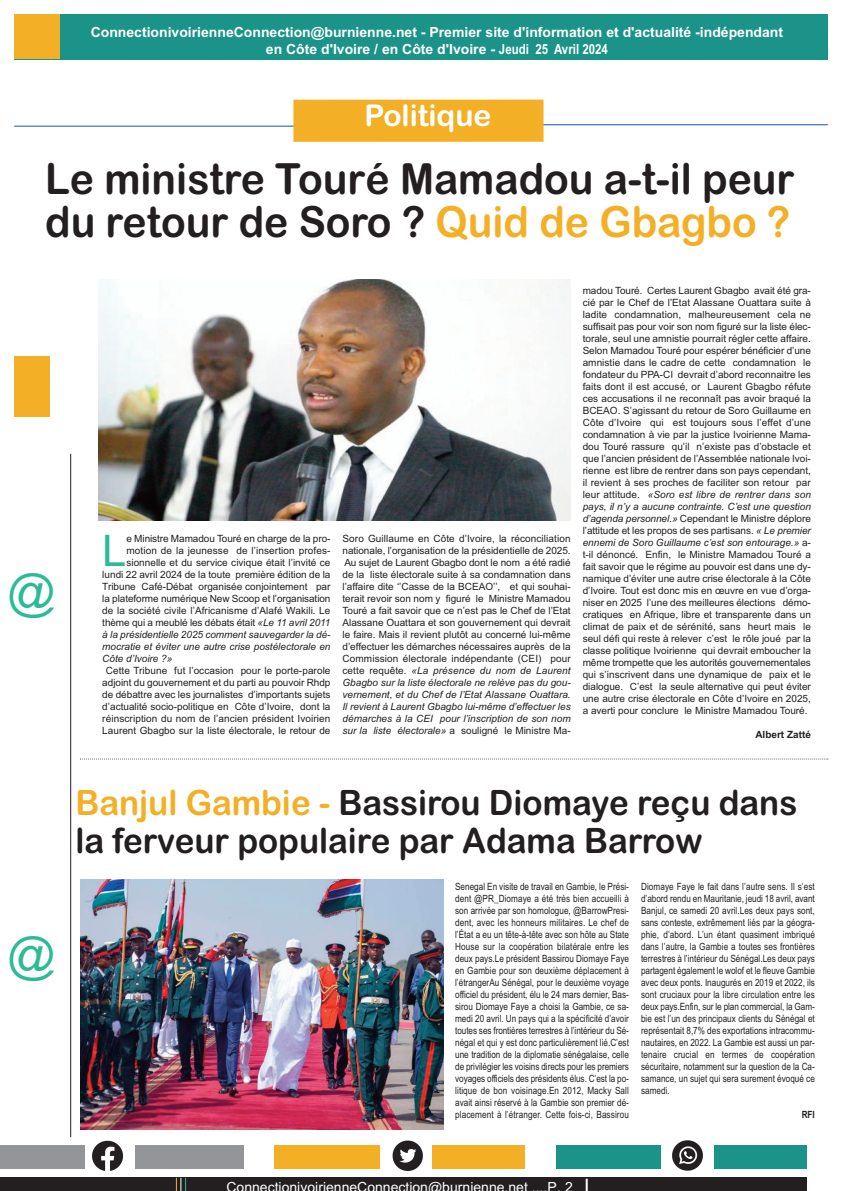
<style>
.page{position:relative;width:842px;height:1191px;background:#fff}
.page>*{position:absolute;margin:0;border:0;box-sizing:border-box;transform-origin:0 0}
.t1{font:48px "Arial";color:#2cbb96}
.t2{font:43.5px "Arial";color:#2cbb96}
.t3{font:43px/43px "Arial Rounded MT Bold";color:#231f20;scale:.95 1}
.t4{font:35px/38px "Arial Rounded MT Bold";color:#231f20;scale:.95 1}
.t5{font:30px "Arial Rounded MT Bold";color:#fff}
.t6{font:700 14px/16.8px "Arial";color:#fff;text-align:center}
.t7{font:14px "Arial";color:#fff}
.t8{font:10px/12px "Arial";color:#231f20;text-align:justify}
.t9{font:10px/12px "Arial Narrow";color:#231f20;text-align:justify}
.t10{font:italic 10px "Arial";color:#231f20}
.t11{font:700 10px "Arial";color:#231f20}
.t12{font:700 10px "Arial Narrow";color:#231f20}
.s1{font-family:"Arial Narrow"}
.s2{color:#f3b027}
.s3{font-style:italic}
</style>
<div class="page">
<div style="left:14px;top:14px;width:814px;height:46px;background:#1b9388"></div>
<div style="left:14px;top:14px;width:46px;height:45px;background:#f3b027"></div>
<hr style="left:14px;top:126px;width:360px;height:1px;background:#0a58a8">
<hr style="left:408px;top:124px;width:420px;height:1px;background:#0a58a8">
<hr style="left:70px;top:454px;width:1px;height:683px;background:#231f20">
<div style="left:0;top:1145px;width:244px;height:24px;background:#939598"></div>
<div style="left:274px;top:1145px;width:251px;height:24px;background:#f3b027"></div>
<div style="left:556px;top:1145px;width:250px;height:24px;background:#1b9388"></div>
<div style="left:0;top:1177px;width:806px;height:14px;background:#231f20"></div>
<img style="left:86px;top:1140px;width:48px;height:31px">
<img style="left:380px;top:1140px;width:52px;height:31px">
<img style="left:662px;top:1140px;width:51px;height:31px">
<svg style="left:176px;top:1177px;width:10px;height:14px"></svg>
<svg style="left:586px;top:1178px;width:2px;height:13px"></svg>
<div style="left:293px;top:100px;width:251px;height:42px;background:#f3b027"></div>
<img style="left:99px;top:280px;width:472px;height:240px">
<svg style="left:80px;top:758px;width:748px;height:1px"></svg>
<img style="left:81px;top:879px;width:362px;height:250px">
<div style="left:14px;top:356px;width:35px;height:60px;background:#f3b027"></div>
<h3 class="t6" style="left:91px;top:24px;width:694px">ConnectionivoirienneConnection@burnienne.net - Premier site d'information et d'actualité -indépendant en Côte d'Ivoire / en Côte d'Ivoire - <span class="s1">Jeudi 25 Avril 2024</span></h3>
<h3 class="t5" style="left:365px;top:98px;width:128px">Politique</h3>
<h3 class="t3" style="left:45px;top:157px;width:790px">Le ministre Touré Mamadou a-t-il peur du retour de Soro ? <span class="s2">Quid de Gbagbo ?</span></h3>
<h1 class="t1" style="left:7px;top:563px;width:50px">@</h1>
<h1 class="t1" style="left:7px;top:926px;width:50px">@</h1>
<h2 class="t2" style="left:102px;top:525px;width:26px">L</h2>
<p class="t8" style="left:126px;top:532px;width:206px">e Ministre Mamadou Touré en charge de la pro-</p>
<p class="t8" style="left:126px;top:544px;width:206px">motion de la jeunesse de l’insertion profes-</p>
<p class="t8" style="left:126px;top:556px;width:206px">sionnelle et du service civique était l’invité ce</p>
<p class="t8" style="left:102px;top:568px;width:230px">lundi 22 avril 2024 de la toute première édition de la</p>
<p class="t8" style="left:102px;top:580px;width:230px">Tribune Café-Débat organisée conjointement par</p>
<p class="t8" style="left:102px;top:592px;width:230px">la plateforme numérique New Scoop et l’organisation</p>
<p class="t8" style="left:102px;top:604px;width:230px">de la société civile l’Africanisme d’Alafé Wakili. Le</p>
<p class="t8" style="left:102px;top:616px;width:230px">thème qui a meublé les débats était <span class="s3">«Le 11 avril 2011</span></p>
<p class="t10" style="left:102px;top:628px;width:229px">à la présidentielle 2025 comment sauvegarder la dé-</p>
<p class="t10" style="left:102px;top:640px;width:230px">mocratie et éviter une autre crise postélectorale en</p>
<p class="t10" style="left:102px;top:652px;width:72px">Côte d’Ivoire ?»</p>
<p class="t8" style="left:102px;top:664px;width:230px;text-align:center">Cette Tribune fut l’occasion pour le porte-parole adjoint du gouvernement et du parti au pouvoir Rhdp de débattre avec les journalistes d’importants sujets d’actualité socio-politique en Côte d’Ivoire, dont la réinscription du nom de l’ancien président Ivoirien Laurent Gbagbo sur la liste électorale, le retour de</p>
<p class="t8" style="left:342px;top:532px;width:230px">Soro Guillaume en Côte d’Ivoire, la réconciliation nationale, l’organisation de la présidentielle de 2025.<br>Au sujet de Laurent Gbagbo dont le nom a été radié de la liste électorale suite à sa condamnation dans l’affaire dite ‘’Casse de la BCEAO’’, et qui souhai&shy;terait revoir son nom y figuré le Ministre Mamadou Touré a fait savoir que ce n’est pas le Chef de l’Etat Alassane Ouattara et son gouvernement qui devrait le faire. Mais il revient plutôt au concerné lui-même d’effectuer les démarches nécessaires auprès de la Commission électorale indépendante (CEI) pour cette requête. <span class="s3">«La présence du nom de Laurent Gbagbo sur la liste électorale ne relève pas du gou&shy;vernement, et du Chef de l’Etat Alassane Ouattara.<br>Il revient à Laurent Gbagbo lui-même d’effectuer les démarches à la CEI pour l’inscription de son nom sur la liste électorale»</span> a souligné le Ministre Ma-</p>
<p class="t8" style="left:583px;top:285px;width:230px">madou Touré. Certes Laurent Gbagbo avait été gra&shy;cié par le Chef de l’Etat Alassane Ouattara suite à ladite condamnation, malheureusement cela ne suffisait pas pour voir son nom figuré sur la liste élec&shy;torale, seul une amnistie pourrait régler cette affaire.<br>Selon Mamadou Touré pour espérer bénéficier d’une amnistie dans le cadre de cette condamnation le fondateur du PPA-CI devrait d’abord reconnaitre les faits dont il est accusé, or Laurent Gbagbo réfute ces accusations il ne reconnaît pas avoir braqué la BCEAO. S’agissant du retour de Soro Guillaume en Côte d’Ivoire qui est toujours sous l’effet d’une condamnation à vie par la justice Ivoirienne Mama&shy;dou Touré rassure qu’il n’existe pas d’obstacle et que l’ancien président de l’Assemblée nationale Ivoi&shy;rienne est libre de rentrer dans son pays cependant, il revient à ses proches de faciliter son retour par leur attitude. <span class="s3">«Soro est libre de rentrer dans son pays, il n’y a aucune contrainte. C’est une question d’agenda personnel.»</span> Cependant le Ministre déplore l’attitude et les propos de ses partisans. <span class="s3">« Le premier ennemi de Soro Guillaume c’est son entourage.»</span> a&shy;t-il dénoncé. Enfin, le Ministre Mamadou Touré a fait savoir que le régime au pouvoir est dans une dy&shy;namique d’éviter une autre crise électorale à la Côte d’Ivoire. Tout est donc mis en œuvre en vue d’orga&shy;niser en 2025 l’une des meilleures élections démo&shy;cratiques en Afrique, libre et transparente dans un climat de paix et de sérénité, sans heurt mais le seul défi qui reste à relever c’est le rôle joué par la classe politique Ivoirienne qui devrait emboucher la même trompette que les autorités gouvernementales qui s’inscrivent dans une dynamique de paix et le dialogue. C’est la seule alternative qui peut éviter une autre crise électorale en Côte d’Ivoire en 2025, a averti pour conclure le Ministre Mamadou Touré.</p>
<p class="t11" style="left:755px;top:729px;width:57px">Albert Zatté</p>
<h3 class="t4" style="left:75px;top:783px;width:761px"><span class="s2">Banjul Gambie -</span> Bassirou Diomaye reçu dans la ferveur populaire par Adama Barrow</h3>
<p class="t9" style="left:455px;top:880px;width:175px">Senegal En visite de travail en Gambie, le Prési&shy;dent @PR_Diomaye a été très bien accueilli à son arrivée par son homologue, @BarrowPresi&shy;dent, avec les honneurs militaires. Le chef de l’État a eu un tête-à-tête avec son hôte au State House sur la coopération bilatérale entre les deux pays.Le président Bassirou Diomaye Faye en Gambie pour son deuxième déplacement à l’étrangerAu Sénégal, pour le deuxième voyage officiel du président, élu le 24 mars dernier, Bas&shy;sirou Diomaye Faye a choisi la Gambie, ce sa&shy;medi 20 avril. Un pays qui a la spécificité d’avoir toutes ses frontières terrestres à l’intérieur du Sé&shy;négal et qui y est donc particulièrement lié.C’est une tradition de la diplomatie sénégalaise, celle de privilégier les voisins directs pour les premiers voyages officiels des présidents élus. C’est la po&shy;litique de bon voisinage.En 2012, Macky Sall avait ainsi réservé à la Gambie son premier dé&shy;placement à l’étranger. Cette fois-ci, Bassirou</p>
<p class="t9" style="left:641px;top:880px;width:175px">Diomaye Faye le fait dans l’autre sens. Il s’est d’abord rendu en Mauritanie, jeudi 18 avril, avant Banjul, ce samedi 20 avril.Les deux pays sont, sans conteste, extrêmement liés par la géogra&shy;phie, d’abord. L’un étant quasiment imbriqué dans l’autre, la Gambie a toutes ses frontières terrestres à l’intérieur du Sénégal.Les deux pays partagent également le wolof et le fleuve Gambie avec deux ponts. Inaugurés en 2019 et 2022, ils sont cruciaux pour la libre circulation entre les deux pays.Enfin, sur le plan commercial, la Gam&shy;bie est l’un des principaux clients du Sénégal et représentait 8,7% des exportations intracommu&shy;nautaires, en 2022. La Gambie est aussi un par&shy;tenaire crucial en termes de coopération sécuritaire, notamment sur la question de la Ca&shy;samance, un sujet qui sera surement évoqué ce samedi.</p>
<p class="t12" style="left:802px;top:1108px;width:15px">RFI</p>
<h3 class="t7" style="left:226px;top:1179px;width:303px">ConnectionivoirienneConnection@burnienne net</h3>
<h3 class="t7" style="left:548px;top:1179px;width:27px">P 2</h3>
</div>
